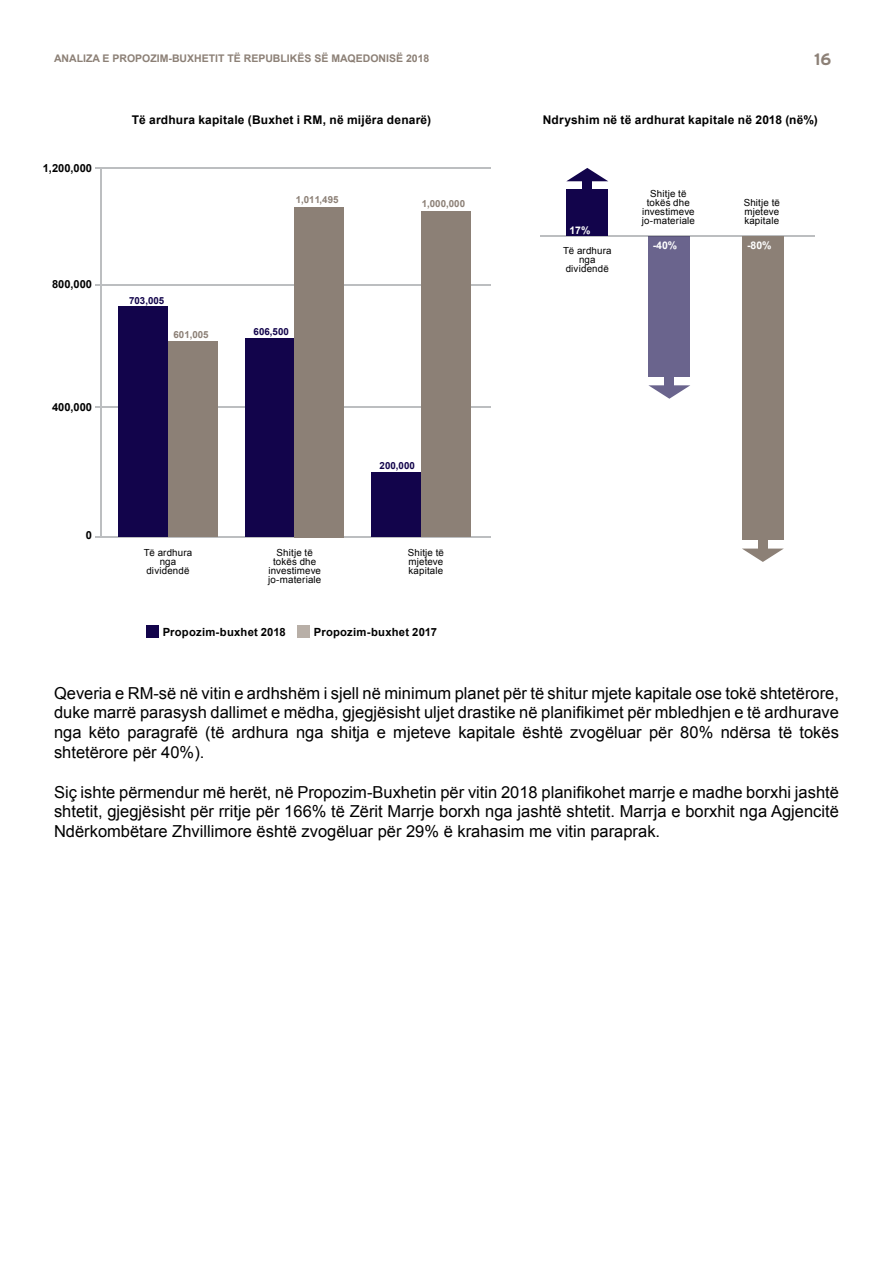
<style>
.page{position:relative;width:893px;height:1263px;background:#fff}
.page>*{position:absolute;margin:0;border:0;box-sizing:border-box;transform-origin:0 0}
.t1{font:16.5px/19.8px "Arial";color:#000;text-align:justify}
.t2{font:700 16.5px "Interstate";color:#8c8076}
.t3{font:700 12px "Arial";letter-spacing:.02em;color:#000}
.t4{font:700 11.25px "Arial";letter-spacing:.02em;color:#000}
.t5{font:700 11.1px "Arial";color:#000}
.t6{font:700 10.5px "Arial";color:#8c8076}
.t7{font:700 10.5px "Arial";color:#fff}
.t8{font:9.75px/9px "Arial";letter-spacing:.015em;color:#000;text-align:center}
.t9{font:700 9.75px "Arial";color:#8c8076}
.t10{font:700 9.75px "Arial";color:#12044b}
</style>
<div class="page">
<hr style="left:100px;top:168px;width:2px;height:369px;background:#bcbec0">
<hr style="left:96px;top:536px;width:395px;height:2px;background:#bcbec0">
<hr style="left:96px;top:406px;width:395px;height:2px;background:#bcbec0">
<hr style="left:96px;top:284px;width:395px;height:1px;background:#bcbec0">
<hr style="left:96px;top:167px;width:395px;height:2px;background:#bcbec0">
<hr style="left:540px;top:235px;width:275px;height:2px;background:#bcbec0">
<div style="left:566px;top:189px;width:42px;height:47px;background:#12044b"></div>
<div style="left:583px;top:181px;width:9px;height:8px;background:#12044b"></div>
<svg style="left:567px;top:168px;width:41px;height:13px"></svg>
<div style="left:648px;top:237px;width:42px;height:140px;background:#6a648d"></div>
<hr style="left:648px;top:236px;width:42px;height:1px;background:#585377">
<div style="left:665px;top:377px;width:9px;height:8px;background:#6a648d"></div>
<svg style="left:648px;top:385px;width:42px;height:14px"></svg>
<div style="left:742px;top:236px;width:42px;height:304px;background:#8c8076"></div>
<div style="left:758px;top:540px;width:9px;height:9px;background:#8c8076"></div>
<svg style="left:743px;top:549px;width:40px;height:13px"></svg>
<div style="left:119px;top:307px;width:49px;height:230px;background:#12044b"></div>
<div style="left:168px;top:342px;width:49px;height:195px;background:#8c8076"></div>
<div style="left:245px;top:339px;width:50px;height:198px;background:#12044b"></div>
<div style="left:372px;top:472px;width:49px;height:65px;background:#12044b"></div>
<div style="left:421px;top:211px;width:49px;height:326px;background:#8c8076"></div>
<div style="left:295px;top:207px;width:49px;height:330px;background:#8c8076"></div>
<div style="left:146px;top:625px;width:12px;height:13px;background:#12044b"></div>
<div style="left:297px;top:625px;width:12px;height:13px;background:#b8afa7"></div>
<p class="t6" style="left:54px;top:51px;width:377px">ANALIZA E PROPOZIM-BUXHETIT TË REPUBLIKËS SË MAQEDONISË 2018</p>
<p class="t2" style="left:814px;top:50px;width:19px">16</p>
<p class="t5" style="left:43px;top:160px;width:51px">1,200,000</p>
<p class="t5" style="left:52px;top:277px;width:42px">800,000</p>
<p class="t5" style="left:52px;top:399px;width:42px">400,000</p>
<p class="t5" style="left:86px;top:528px;width:8px">0</p>
<p class="t3" style="left:132px;top:111px;width:301px">Të ardhura kapitale (Buxhet i RM, në mijëra denarë)</p>
<p class="t3" style="left:543px;top:111px;width:276px">Ndryshim në të ardhurat kapitale në 2018 (në%)</p>
<p class="t10" style="left:129px;top:294px;width:37px">703,005</p>
<p class="t9" style="left:173px;top:328px;width:37px">601,005</p>
<p class="t9" style="left:296px;top:193px;width:44px">1,011,495</p>
<p class="t10" style="left:254px;top:325px;width:37px">606,500</p>
<p class="t9" style="left:422px;top:197px;width:45px">1,000,000</p>
<p class="t8" style="left:144px;top:548px;width:50px">Të ardhura nga dividendë</p>
<p class="t8" style="left:268px;top:548px;width:55px">Shitje të tokës dhe investimeve jo-materiale</p>
<p class="t10" style="left:380px;top:459px;width:37px">200,000</p>
<p class="t8" style="left:408px;top:548px;width:38px;text-align:justify">Shitje të mjeteve kapitale</p>
<p class="t4" style="left:163px;top:624px;width:125px">Propozim-buxhet 2018</p>
<p class="t4" style="left:314px;top:624px;width:125px">Propozim-buxhet 2017</p>
<p class="t7" style="left:569px;top:223px;width:23px">17%</p>
<p class="t8" style="left:563px;top:246px;width:50px">Të ardhura nga dividendë</p>
<p class="t8" style="left:642px;top:190px;width:55px">Shitje të tokës dhe investimeve jo-materiale</p>
<p class="t8" style="left:744px;top:199px;width:38px;text-align:justify">Shitje të mjeteve kapitale</p>
<p class="t7" style="left:653px;top:238px;width:26px">-40%</p>
<p class="t7" style="left:747px;top:238px;width:26px">-80%</p>
<p class="t1" style="left:54px;top:683px;width:786px">Qeveria e RM-së në vitin e ardhshëm i sjell në minimum planet për të shitur mjete kapitale ose tokë shtetërore, duke marrë parasysh dallimet e mëdha, gjegjësisht uljet drastike në planifikimet për mbledhjen e të ardhurave nga këto paragrafë (të ardhura nga shitja e mjeteve kapitale është zvogëluar për 80% ndërsa të tokës shtetërore për 40%).</p>
<p class="t1" style="left:54px;top:782px;width:786px">Siç ishte përmendur më herët, në Propozim-Buxhetin për vitin 2018 planifikohet marrje e madhe borxhi jashtë shtetit, gjegjësisht për rritje për 166% të Zërit Marrje borxh nga jashtë shtetit. Marrja e borxhit nga Agjencitë Ndërkombëtare Zhvillimore është zvogëluar për 29% ë krahasim me vitin paraprak.</p>
</div>
